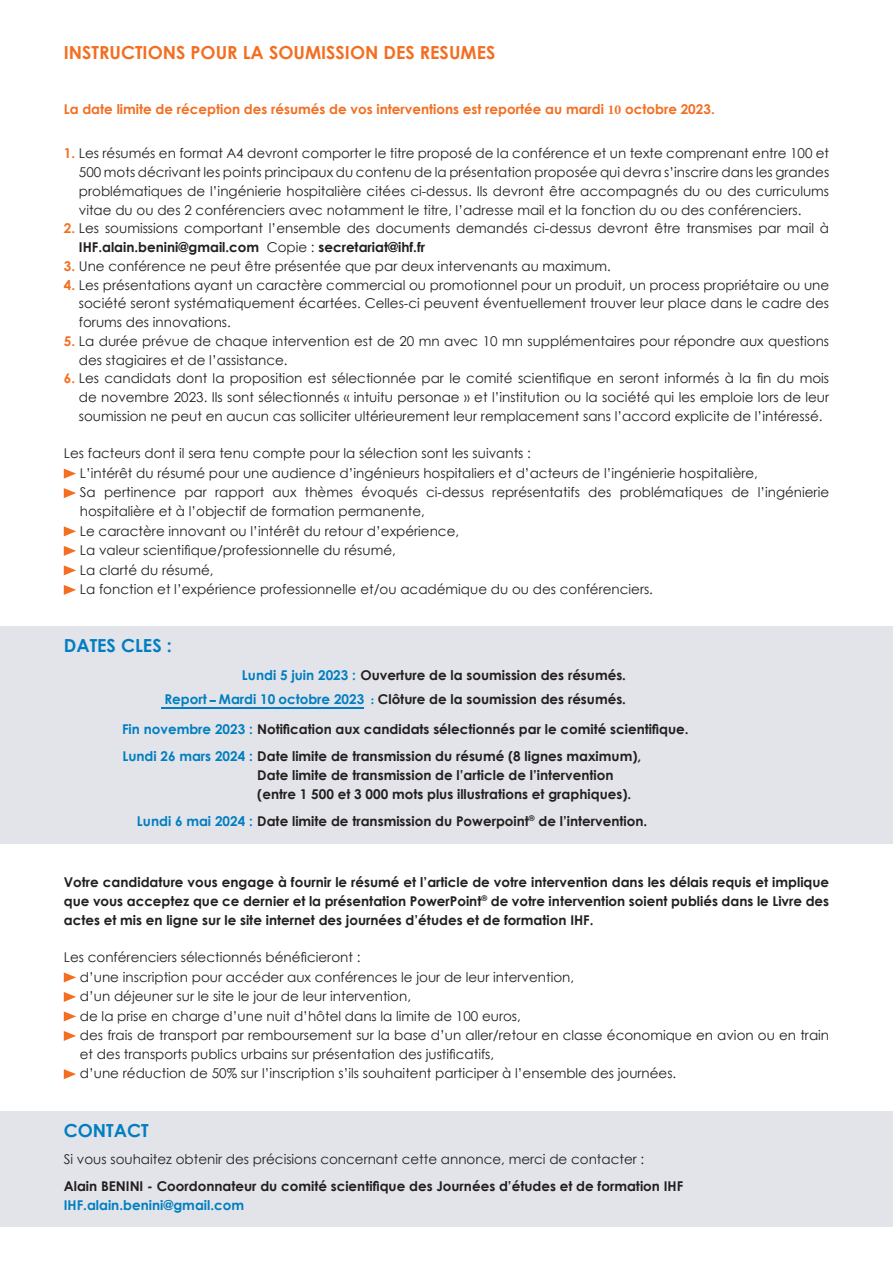
<style>
.page{position:relative;width:893px;height:1263px;background:#fff}
.page>*{position:absolute;margin:0;border:0;box-sizing:border-box;transform-origin:0 0}
.t1{font:700 18px "Century Gothic";color:#f36e21}
.t2{font:700 18px "Century Gothic";color:#007ec1}
.t3{font:13.5px/19.4px "Century Gothic";color:#231f20}
.t4{font:700 13.5px/18.8px "Century Gothic";color:#231f20}
.t5{font:700 13.5px "Century Gothic";color:#f36e21}
.t6{font:700 13.5px "Century Gothic";color:#007ec1}
.s1{font-family:"Minion Pro"}
.s2{font-weight:700;color:#f36e21}
.s3{font-weight:700}
.s4{color:#007ec1}
.s5{font-family:"Nadeem";font-weight:400;color:#007ec1}
.s6{font-family:"Minion Pro";color:#007ec1}
</style>
<div class="page">
<div style="left:0;top:1111px;width:893px;height:116px;background:#e2e4e9"></div>
<svg style="left:64px;top:469px;width:12px;height:10px"></svg>
<svg style="left:64px;top:488px;width:12px;height:10px"></svg>
<svg style="left:64px;top:526px;width:12px;height:10px"></svg>
<svg style="left:64px;top:546px;width:12px;height:10px"></svg>
<svg style="left:64px;top:565px;width:12px;height:10px"></svg>
<svg style="left:64px;top:585px;width:12px;height:10px"></svg>
<div style="left:0;top:626px;width:893px;height:218px;background:#e2e4e9"></div>
<hr style="left:161px;top:708px;width:203px;height:1px;background:#007ec1">
<svg style="left:64px;top:972px;width:12px;height:10px"></svg>
<svg style="left:64px;top:992px;width:12px;height:10px"></svg>
<svg style="left:64px;top:1011px;width:12px;height:10px"></svg>
<svg style="left:64px;top:1031px;width:12px;height:10px"></svg>
<svg style="left:64px;top:1069px;width:12px;height:10px"></svg>
<h1 class="t1" style="left:64px;top:39px;width:433px">INSTRUCTIONS POUR LA SOUMISSION DES RESUMES</h1>
<p class="t5" style="left:64px;top:99px;width:652px">La date limite de réception des résumés de vos interventions est reportée au mardi <span class="s1">10</span> octobre 2023.</p>
<p class="t3" style="left:79px;top:144px;width:752px;line-height:18.8px;text-align:justify;text-indent:-15px"><span class="s2">1.</span> Les résumés en format A4 devront comporter le titre proposé de la conférence et un texte comprenant entre 100 et 500 mots décrivant les points principaux du contenu de la présentation proposée qui devra s’inscrire dans les grandes problématiques de l’ingénierie hospitalière citées ci-dessus. Ils devront être accompagnés du ou des curriculums vitae du ou des 2 conférenciers avec notamment le titre, l’adresse mail et la fonction du ou des conférenciers.</p>
<p class="t3" style="left:79px;top:219px;width:752px;line-height:18.8px;text-indent:-15px"><span class="s2">2.</span> Les soumissions comportant l’ensemble des documents demandés ci-dessus devront être transmises par mail à<br><span class="s3">IHF.alain.benini@gmail.com</span> Copie : <span class="s3">secretariat@ihf.fr</span></p>
<p class="t3" style="left:64px;top:256px;width:549px"><span class="s2">3.</span> Une conférence ne peut être présentée que par deux intervenants au maximum.</p>
<p class="t3" style="left:79px;top:275px;width:752px;line-height:18.8px;text-align:justify;text-indent:-15px"><span class="s2">4.</span> Les présentations ayant un caractère commercial ou promotionnel pour un produit, un process propriétaire ou une société seront systématiquement écartées. Celles-ci peuvent éventuellement trouver leur place dans le cadre des forums des innovations.</p>
<p class="t3" style="left:79px;top:331px;width:752px;line-height:18.8px;text-indent:-15px"><span class="s2">5.</span> La durée prévue de chaque intervention est de 20 mn avec 10 mn supplémentaires pour répondre aux questions des stagiaires et de l’assistance.</p>
<p class="t3" style="left:79px;top:369px;width:752px;line-height:18.8px;text-align:justify;text-indent:-15px"><span class="s2">6.</span> Les candidats dont la proposition est sélectionnée par le comité scientifique en seront informés à la fin du mois de novembre 2023. Ils sont sélectionnés « intuitu personae » et l’institution ou la société qui les emploie lors de leur soumission ne peut en aucun cas solliciter ultérieurement leur remplacement sans l’accord explicite de l’intéressé.</p>
<p class="t3" style="left:80px;top:444px;width:751px;text-indent:-16px">Les facteurs dont il sera tenu compte pour la sélection sont les suivants :<br>L’intérêt du résumé pour une audience d’ingénieurs hospitaliers et d’acteurs de l’ingénierie hospitalière,<br>Sa pertinence par rapport aux thèmes évoqués ci-dessus représentatifs des problématiques de l’ingénierie hospitalière et à l’objectif de formation permanente,<br>Le caractère innovant ou l’intérêt du retour d’expérience,<br>La valeur scientifique/professionnelle du résumé,<br>La clarté du résumé,<br>La fonction et l’expérience professionnelle et/ou académique du ou des conférenciers.</p>
<h1 class="t2" style="left:64px;top:632px;width:110px">DATES CLES :</h1>
<p class="t4" style="left:164px;top:662px;width:463px;line-height:24px;text-align:right"><span class="s4">Lundi 5 juin 2023 :</span> Ouverture de la soumission des résumés.<br><span class="s4">Report</span> <span class="s5">-</span> <span class="s4">Mardi 10 octobre 2023</span> <span class="s6">:</span> Clôture de la soumission des résumés.</p>
<p class="t4" style="left:122px;top:715px;width:568px;line-height:27.3px"><span class="s4">Fin novembre 2023 :</span> Notification aux candidats sélectionnés par le comité scientifique.<br><span class="s4">Lundi 26 mars 2024 :</span> Date limite de transmission du résumé (8 lignes maximum),</p>
<p class="t4" style="left:257px;top:765px;width:375px">Date limite de transmission de l’article de l’intervention (entre 1 500 et 3 000 mots plus illustrations et graphiques).</p>
<p class="t4" style="left:137px;top:811px;width:512px"><span class="s4">Lundi 6 mai 2024 :</span> Date limite de transmission du Powerpoint<sup>®</sup> de l’intervention.</p>
<p class="t4" style="left:64px;top:872px;width:767px;text-align:justify">Votre candidature vous engage à fournir le résumé et l’article de votre intervention dans les délais requis et implique que vous acceptez que ce dernier et la présentation PowerPoint<sup>®</sup> de votre intervention soient publiés dans le Livre des actes et mis en ligne sur le site internet des journées d’études et de formation IHF.</p>
<p class="t3" style="left:80px;top:947px;width:751px;text-indent:-16px">Les conférenciers sélectionnés bénéficieront :<br>d’une inscription pour accéder aux conférences le jour de leur intervention,<br>d’un déjeuner sur le site le jour de leur intervention,<br>de la prise en charge d’une nuit d’hôtel dans la limite de 100 euros,<br>des frais de transport par remboursement sur la base d’un aller/retour en classe économique en avion ou en train et des transports publics urbains sur présentation des justificatifs,<br>d’une réduction de 50% sur l’inscription s’ils souhaitent participer à l’ensemble des journées.</p>
<h1 class="t2" style="left:64px;top:1116px;width:86px">CONTACT</h1>
<p class="t3" style="left:64px;top:1149px;width:582px">Si vous souhaitez obtenir des précisions concernant cette annonce, merci de contacter :</p>
<p class="t4" style="left:64px;top:1176px;width:621px">Alain BENINI - Coordonnateur du comité scientifique des Journées d’études et de formation IHF</p>
<p class="t6" style="left:64px;top:1194px;width:182px">IHF.alain.benini@gmail.com</p>
</div>
